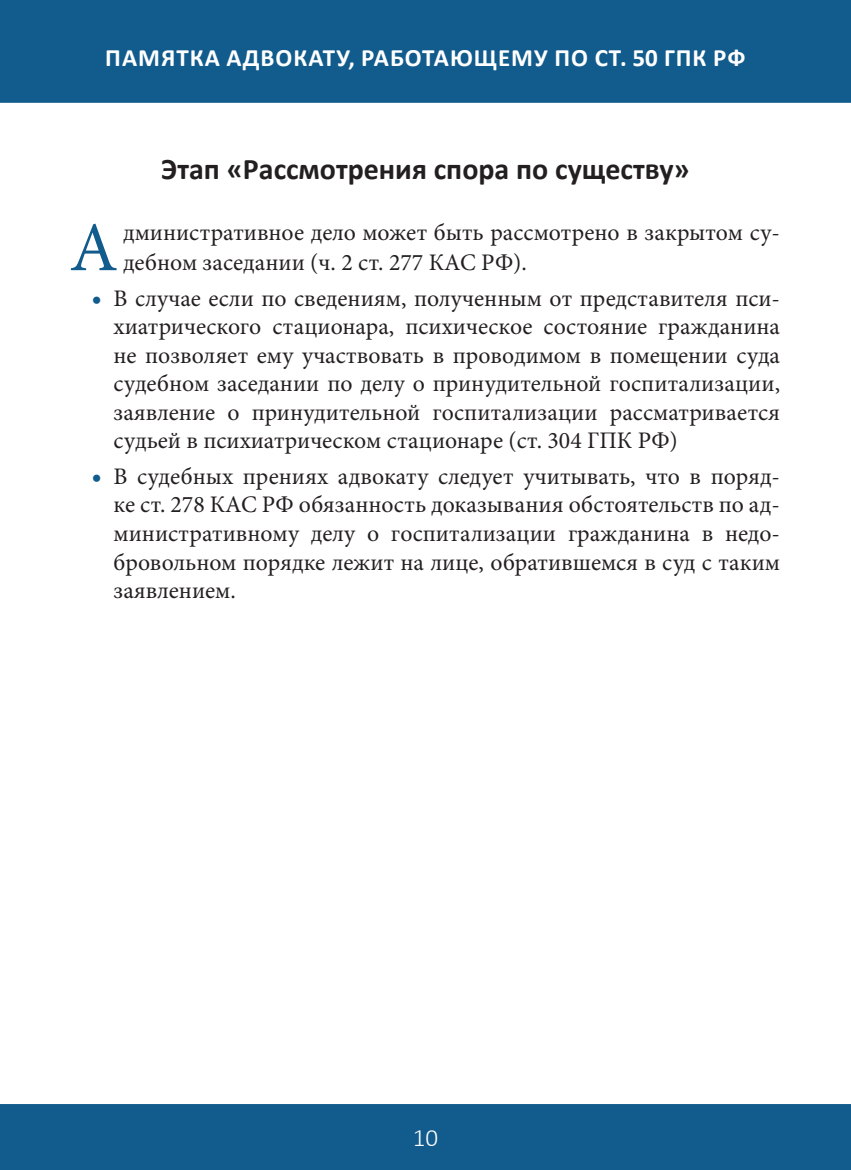
<style>
.page{position:relative;width:851px;height:1170px;background:#fff}
.page>*{position:absolute;margin:0;border:0;box-sizing:border-box;transform-origin:0 0}
.text_Bukva{font:70px "Minion Pro";color:#115b8d}
.Zag{font:700 30px "Calibri";color:#231f20}
.t1{font:700 25px "Calibri";letter-spacing:.04em;color:#fff}
.t2{font:300 25px "Calibri";color:#fff}
.text_Bukva-2{font:23.75px/28.5px "Minion Pro";color:#231f20;text-align:justify}
.s1{color:#115b8d}
</style>
<div class="page">
<div style="left:0;top:0;width:850px;height:103px;background:#115b8d;border:2px solid #115b8d"></div>
<div style="left:0;top:1103px;width:850px;height:66px;background:#115b8d;border:2px solid #115b8d"></div>
<p class="t1" style="left:105px;top:40px;width:641px">ПАМЯТКА АДВОКАТУ, РАБОТАЮЩЕМУ ПО СТ. 50 ГПК РФ</p>
<p class="Zag" style="left:161px;top:147px;width:530px">Этап «Рассмотрения спора по существу»</p>
<p class="text_Bukva" style="left:69px;top:201px;width:50px">А</p>
<p class="text_Bukva-2" style="left:123px;top:218px;width:658px;line-height:30px">дминистративное дело может быть рассмотрено в закрытом су&shy;дебном заседании (ч. 2 ст. 277 КАС РФ).</p>
<p class="text_Bukva-2" style="left:113px;top:284px;width:668px;text-indent:-21px"><span class="s1">•</span> В случае если по сведениям, полученным от представителя пси&shy;хиатрического стационара, психическое состояние гражданина не позволяет ему участвовать в проводимом в помещении суда судебном заседании по делу о принудительной госпитализации, заявление о принудительной госпитализации рассматривается судьей в психиатрическом стационаре (ст. 304 ГПК РФ)</p>
<p class="text_Bukva-2" style="left:113px;top:462px;width:668px;text-indent:-21px"><span class="s1">•</span> В судебных прениях адвокату следует учитывать, что в поряд&shy;ке ст. 278 КАС РФ обязанность доказывания обстоятельств по ад&shy;министративному делу о госпитализации гражданина в недо&shy;бровольном порядке лежит на лице, обратившемся в суд с таким заявлением.</p>
<p class="t2" style="left:413px;top:1122px;width:27px">10</p>
</div>
